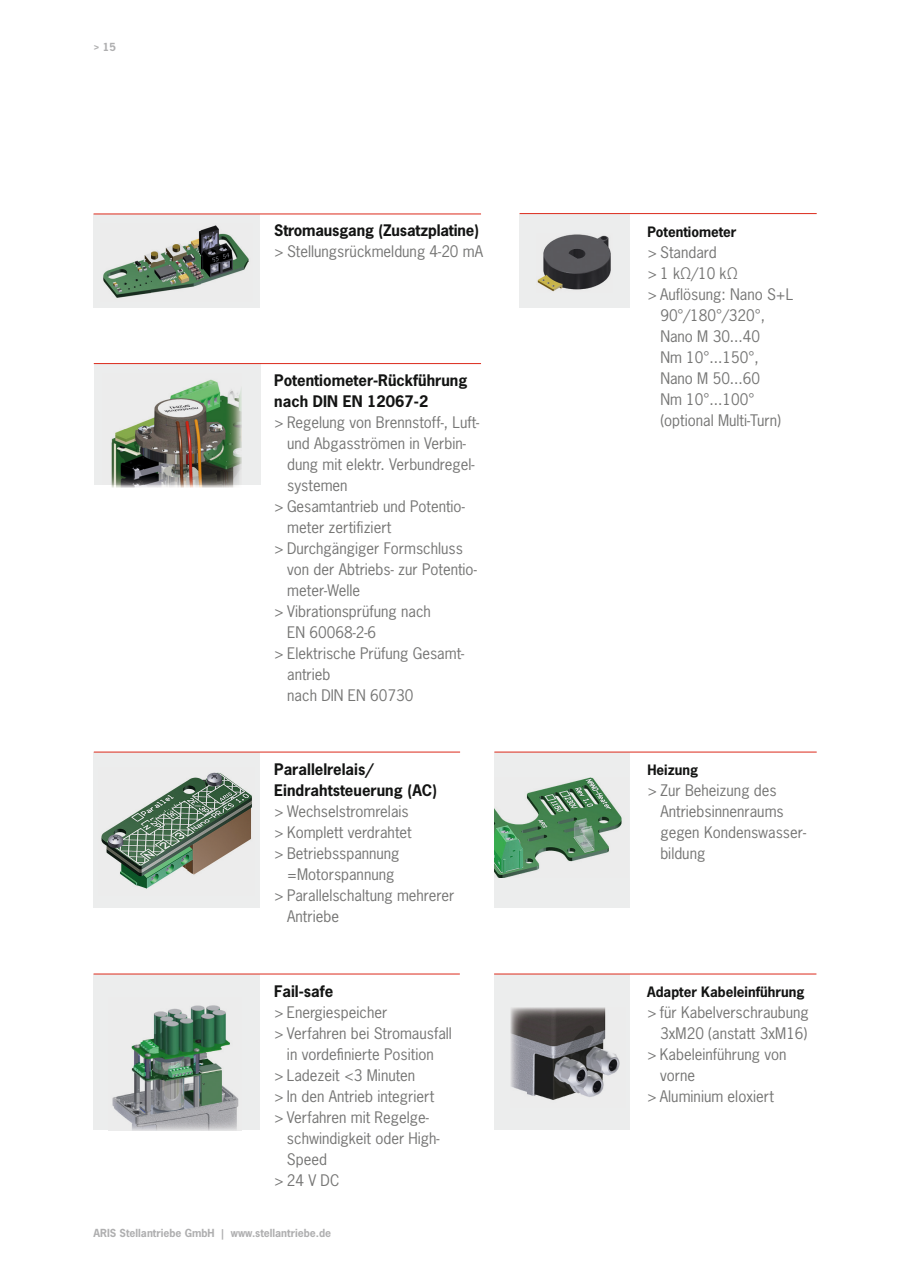
<style>
.page{position:relative;width:910px;height:1280px;background:#fff}
.page>*{position:absolute;margin:0;border:0;box-sizing:border-box;transform-origin:0 0}
.t1{font:15px/21px "News Gothic Std";color:#757574}
.t2{font:700 15px/21px "News Gothic Std";color:#131413}
.t3{font:700 13.5px "News Gothic Std";color:#131413}
.t4{font:700 10.5px "News Gothic Std";color:#afafb0}
</style>
<div class="page">
<div style="left:94px;top:214px;width:166px;height:93px;background:#eceded"></div>
<hr style="left:94px;top:214px;width:387px;height:1px;background:#dc2a1b">
<div style="left:519px;top:214px;width:111px;height:93px;background:#eceded"></div>
<div style="left:494px;top:752px;width:136px;height:156px;background:#eceded"></div>
<div style="left:494px;top:974px;width:136px;height:156px;background:#eceded"></div>
<div style="left:94px;top:752px;width:166px;height:156px;background:#eceded"></div>
<div style="left:93px;top:974px;width:167px;height:156px;background:#eceded"></div>
<hr style="left:520px;top:213px;width:297px;height:1px;background:#dc2a1b">
<hr style="left:494px;top:752px;width:323px;height:1px;background:#dc2a1b">
<hr style="left:494px;top:974px;width:322px;height:1px;background:#dc2a1b">
<hr style="left:94px;top:752px;width:366px;height:1px;background:#dc2a1b">
<hr style="left:94px;top:974px;width:366px;height:1px;background:#dc2a1b">
<div style="left:94px;top:364px;width:166px;height:121px;background:#eceded"></div>
<hr style="left:94px;top:363px;width:387px;height:1px;background:#dc2a1b">
<img style="left:103px;top:225px;width:146px;height:73px">
<img style="left:537px;top:234px;width:74px;height:58px">
<img style="left:111px;top:379px;width:131px;height:108px">
<img style="left:101px;top:772px;width:151px;height:117px">
<img style="left:494px;top:777px;width:128px;height:101px">
<img style="left:112px;top:1005px;width:127px;height:125px">
<img style="left:510px;top:1008px;width:110px;height:92px">
<p class="t4" style="left:94px;top:40px;width:24px">&gt; 15</p>
<p class="t2" style="left:274px;top:219px;width:206px">Stromausgang (Zusatzplatine)</p>
<p class="t1" style="left:274px;top:241px;width:210px">&gt; Stellungsrückmeldung 4-20 mA</p>
<p class="t2" style="left:274px;top:369px;width:195px">Potentiometer-Rückführung nach DIN EN 12067-2</p>
<p class="t1" style="left:274px;top:411px;width:207px">&gt; Regelung von Brennstoff-, Luft-</p>
<p class="t1" style="left:287px;top:432px;width:180px">und Abgasströmen in Verbin-</p>
<p class="t1" style="left:287px;top:453px;width:189px">dung mit elektr. Verbundregel-</p>
<p class="t1" style="left:287px;top:474px;width:62px">systemen</p>
<p class="t1" style="left:274px;top:495px;width:192px">&gt; Gesamtantrieb und Potentio-</p>
<p class="t1" style="left:287px;top:516px;width:106px">meter zertifiziert</p>
<p class="t1" style="left:274px;top:537px;width:190px">&gt; Durchgängiger Formschluss</p>
<p class="t1" style="left:287px;top:558px;width:191px">von der Abtriebs- zur Potentio-</p>
<p class="t1" style="left:287px;top:579px;width:74px">meter-Welle</p>
<p class="t1" style="left:274px;top:600px;width:158px">&gt; Vibrationsprüfung nach</p>
<p class="t1" style="left:287px;top:621px;width:91px">EN 60068-2-6</p>
<p class="t1" style="left:274px;top:642px;width:192px">&gt; Elektrische Prüfung Gesamt-</p>
<p class="t1" style="left:287px;top:663px;width:45px">antrieb</p>
<p class="t1" style="left:287px;top:684px;width:128px">nach DIN EN 60730</p>
<p class="t2" style="left:274px;top:759px;width:164px">Parallelrelais/<br>Eindrahtsteuerung (AC)</p>
<p class="t1" style="left:274px;top:801px;width:136px">&gt; Wechselstromrelais</p>
<p class="t1" style="left:274px;top:822px;width:139px">&gt; Komplett verdrahtet</p>
<p class="t1" style="left:274px;top:843px;width:127px">&gt; Betriebsspannung</p>
<p class="t1" style="left:287px;top:864px;width:109px">=Motorspannung</p>
<p class="t1" style="left:274px;top:885px;width:182px">&gt; Parallelschaltung mehrerer</p>
<p class="t1" style="left:287px;top:906px;width:53px">Antriebe</p>
<p class="t2" style="left:274px;top:981px;width:61px">Fail-safe</p>
<p class="t1" style="left:274px;top:1002px;width:115px">&gt; Energiespeicher</p>
<p class="t1" style="left:274px;top:1023px;width:179px">&gt; Verfahren bei Stromausfall</p>
<p class="t1" style="left:287px;top:1044px;width:148px">in vordefinierte Position</p>
<p class="t1" style="left:274px;top:1065px;width:143px">&gt; Ladezeit &lt;3 Minuten</p>
<p class="t1" style="left:274px;top:1086px;width:162px">&gt; In den Antrieb integriert</p>
<p class="t1" style="left:274px;top:1107px;width:156px">&gt; Verfahren mit Regelge-</p>
<p class="t1" style="left:287px;top:1128px;width:154px">schwindigkeit oder High-</p>
<p class="t1" style="left:287px;top:1149px;width:42px">Speed</p>
<p class="t1" style="left:274px;top:1170px;width:67px">&gt; 24 V DC</p>
<p class="t4" style="left:94px;top:1226px;width:239px">ARIS Stellantriebe GmbH | www.stellantriebe.de</p>
<p class="t3" style="left:647px;top:223px;width:91px">Potentiometer</p>
<p class="t1" style="left:647px;top:242px;width:71px">&gt; Standard</p>
<p class="t1" style="left:647px;top:263px;width:92px">&gt; 1 kΩ/10 kΩ</p>
<p class="t1" style="left:647px;top:284px;width:147px">&gt; Auflösung: Nano S+L</p>
<p class="t1" style="left:660px;top:305px;width:106px">90°/180°/320°,</p>
<p class="t1" style="left:660px;top:326px;width:101px">Nano M 30...40</p>
<p class="t1" style="left:660px;top:347px;width:100px">Nm 10°...150°,</p>
<p class="t1" style="left:660px;top:368px;width:101px">Nano M 50...60</p>
<p class="t1" style="left:660px;top:389px;width:96px">Nm 10°...100°</p>
<p class="t1" style="left:660px;top:410px;width:122px">(optional Multi-Turn)</p>
<p class="t3" style="left:647px;top:761px;width:52px">Heizung</p>
<p class="t1" style="left:660px;top:780px;width:147px;text-indent:-13px">&gt; Zur Beheizung des<br>Antriebsinnenraums gegen Kondenswasser&shy;bildung</p>
<p class="t3" style="left:647px;top:983px;width:159px">Adapter Kabeleinführung</p>
<p class="t1" style="left:647px;top:1002px;width:163px">&gt; für Kabelverschraubung</p>
<p class="t1" style="left:660px;top:1023px;width:149px">3xM20 (anstatt 3xM16)</p>
<p class="t1" style="left:647px;top:1044px;width:141px">&gt; Kabeleinführung von</p>
<p class="t1" style="left:660px;top:1065px;width:36px">vorne</p>
<p class="t1" style="left:647px;top:1086px;width:128px">&gt; Aluminium eloxiert</p>
</div>
